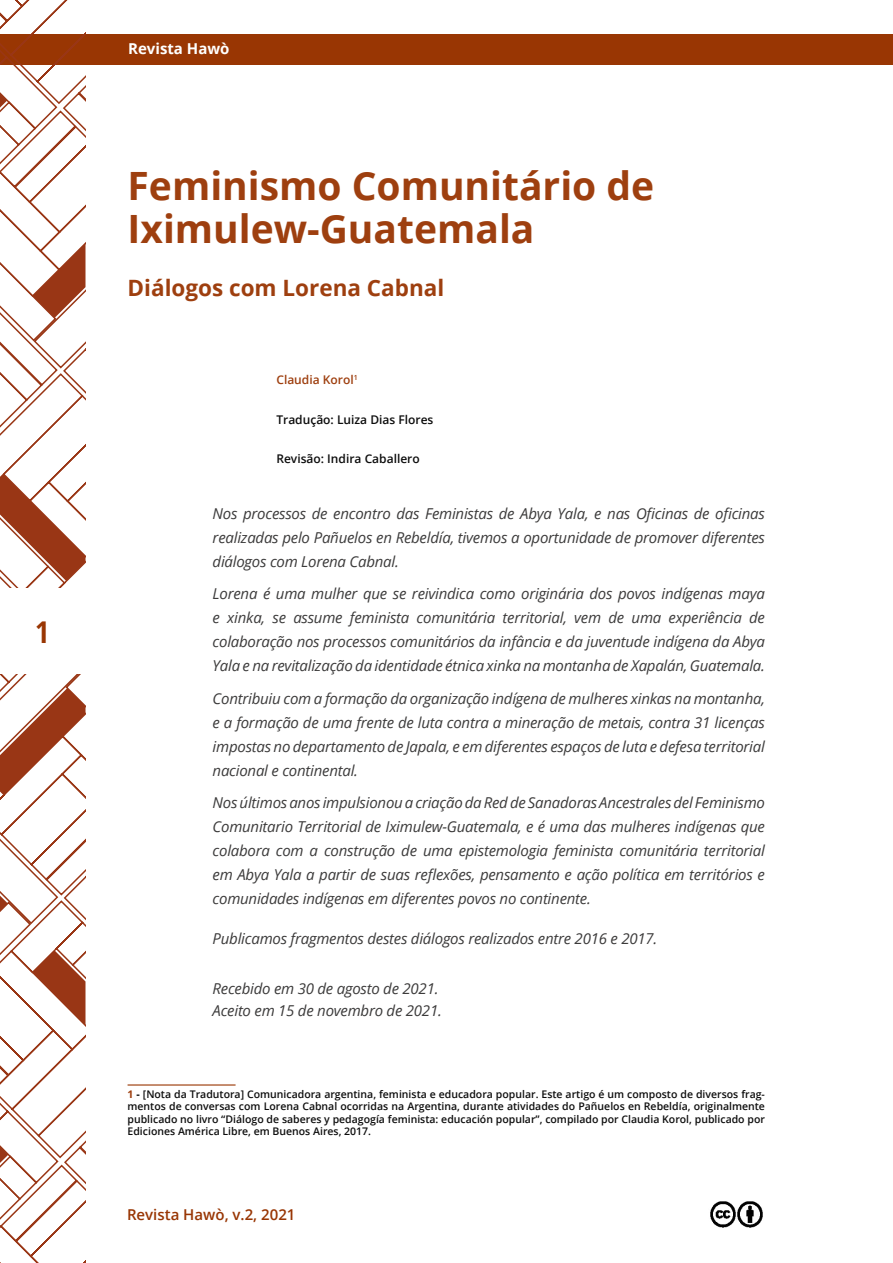
<style>
.page{position:relative;width:893px;height:1263px;background:#fff}
.page>*{position:absolute;margin:0;border:0;box-sizing:border-box;transform-origin:0 0}
.t1{font:700 39px/43.5px "Open Sans";color:#9e3f0f}
.t2{font:700 30px "Open Sans Condensed";color:#993603}
.t3{font:700 22.5px "Open Sans";color:#9e3f0f}
.t4{font:italic 15px/24px "Open Sans";letter-spacing:-.015em;color:#3c3b3b;text-align:justify}
.t5{font:600 15px "Open Sans";color:#983503}
.t6{font:700 15px "Open Sans";color:#fff}
.t7{font:600 12px "Open Sans";color:#0d0d0d}
.t8{font:600 12px "Open Sans";color:#9e3f0f}
.t9{font:600 10.5px/12.6px "Open Sans";color:#0d0d0d;text-align:justify}
.s1{font-weight:700;color:#9e3f0f}
.s2{font-weight:700}
.s3{font-style:inherit}
</style>
<div class="page">
<div style="left:0;top:34px;width:893px;height:30px;background:#993603"></div>
<img style="left:710px;top:1202px;width:25px;height:25px">
<img style="left:735px;top:1202px;width:28px;height:25px">
<svg style="left:0;top:0;width:86px;height:1263px"></svg>
<div style="left:0;top:589px;width:91px;height:85px;background:#fff"></div>
<hr style="left:128px;top:1084px;width:108px;height:1px;background:#993603">
<h2 class="t2" style="left:35px;top:611px;width:15px">1</h2>
<p class="t6" style="left:128px;top:38px;width:103px">Revista Hawò</p>
<h1 class="t1" style="left:128px;top:163px;width:528px">Feminismo Comunitário de<br>Iximulew-Guatemala</h1>
<h3 class="t3" style="left:128px;top:272px;width:318px">Diálogos com Lorena Cabnal</h3>
<p class="t8" style="left:276px;top:372px;width:83px">Claudia Korol<sup>1</sup></p>
<p class="t7" style="left:276px;top:411px;width:159px">Tradução: Luiza Dias Flores</p>
<p class="t7" style="left:276px;top:451px;width:145px">Revisão: Indira Caballero</p>
<p class="t4" style="left:213px;top:501px;width:554px">Nos processos de encontro das Feministas de Abya Yala, e nas Oficinas de oficinas realizadas pelo Pañuelos en Rebeldía, tivemos a oportunidade de promover diferentes diálogos com Lorena Cabnal.</p>
<p class="t4" style="left:213px;top:581px;width:554px">Lorena é uma mulher que se reivindica como originária dos povos indígenas maya e xinka, se assume feminista comunitária territorial, vem de uma experiência de colaboração nos processos comunitários da infância e da juventude indígena da Abya Yala e na revitalização da identidade étnica xinka na montanha de Xapalán, Guatemala.</p>
<p class="t4" style="left:213px;top:686px;width:554px">Contribuiu com a formação da organização indígena de mulheres xinkas na montanha, e a formação de uma frente de luta contra a mineração de metais, contra 31 licenças impostas no departamento de Japala, e em diferentes espaços de luta e defesa territorial nacional e continental.</p>
<p class="t4" style="left:213px;top:790px;width:554px">Nos últimos anos impulsionou a criação da Red de Sanadoras Ancestrales del Feminismo Comunitario Territorial de Iximulew-Guatemala, e é uma das mulheres indígenas que colabora com a construção de uma epistemologia feminista comunitária territorial em Abya Yala a partir de suas reflexões, pensamento e ação política em territórios e comunidades indígenas em diferentes povos no continente.</p>
<p class="t4" style="left:213px;top:926px;width:446px">Publicamos fragmentos destes diálogos realizados entre 2016 e 2017.</p>
<p class="t4" style="left:213px;top:976px;width:231px;line-height:22.5px">Recebido em 30 de agosto de 2021.<br>Aceito em 15 de novembro de 2021.</p>
<p class="t9" style="left:128px;top:1087px;width:639px"><span class="s1">1</span> <span class="s2">-</span> [Nota da Tradutora] Comunicadora argentina, feminista e educadora popular. Este artigo é um composto de diversos frag&shy;mentos de conversas com Lorena Cabnal ocorridas na Argentina, durante atividades do Pañuelos en Rebeldía, originalmente publicado no livro “Diálogo de saberes y pedagogía feminista: educación popular”, compilado por Claudia Korol, publicado por Ediciones América Libre, em Buenos Aires, 2017.</p>
<p class="t5" style="left:127px;top:1204px;width:170px">Revista Hawò, v.<span class="s3">2</span>, 2021</p>
</div>
